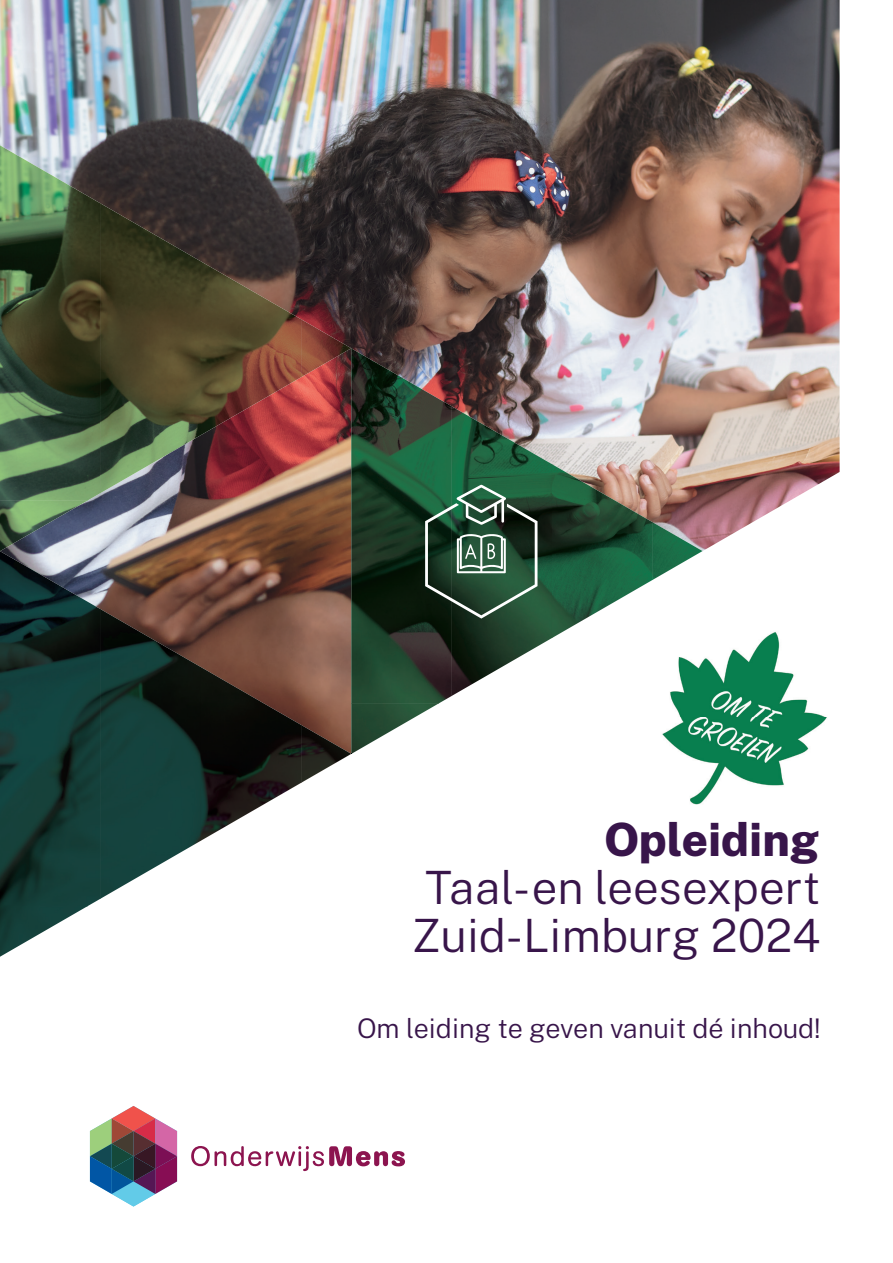
<style>
.page{position:relative;width:893px;height:1263px;background:#fff}
.page>*{position:absolute;margin:0;border:0;box-sizing:border-box;transform-origin:0 0}
.t1{font:300 45.9px/48px "Public Sans";color:#38154a}
.t2{font:800 45.9px "Public Sans";color:#38154a}
.t3{font:300 27px "Public Sans";color:#38154a}
</style>
<div class="page">
<img style="left:0;top:0;width:840px;height:725px">
<img style="left:351px;top:348px;width:101px;height:346px">
<img style="left:451px;top:406px;width:101px;height:290px">
<img style="left:552px;top:464px;width:101px;height:174px">
<img style="left:652px;top:522px;width:50px;height:58px">
<img style="left:0;top:145px;width:100px;height:356px">
<img style="left:100px;top:203px;width:101px;height:290px">
<img style="left:201px;top:261px;width:101px;height:174px">
<img style="left:301px;top:319px;width:50px;height:58px">
<img style="left:0;top:500px;width:88px;height:51px">
<img style="left:0;top:551px;width:100px;height:355px">
<img style="left:100px;top:609px;width:101px;height:290px">
<img style="left:201px;top:667px;width:101px;height:174px">
<img style="left:301px;top:725px;width:50px;height:58px">
<img style="left:0;top:906px;width:88px;height:51px">
<svg style="left:351px;top:694px;width:104px;height:60px"></svg>
<svg style="left:90px;top:1106px;width:87px;height:100px"></svg>
<svg style="left:191px;top:1146px;width:214px;height:25px"></svg>
<svg style="left:425px;top:485px;width:112px;height:133px;background:#3a5d49"></svg>
<img style="left:650px;top:623px;width:190px;height:182px">
<p class="t2" style="left:604px;top:806px;width:216px">Opleiding</p>
<p class="t1" style="left:412px;top:860px;width:410px">Taal-en leesexpert<br>Zuid-Limburg 2024</p>
<p class="t3" style="left:357px;top:1009px;width:465px">Om leiding te geven vanuit dé inhoud!</p>
</div>
